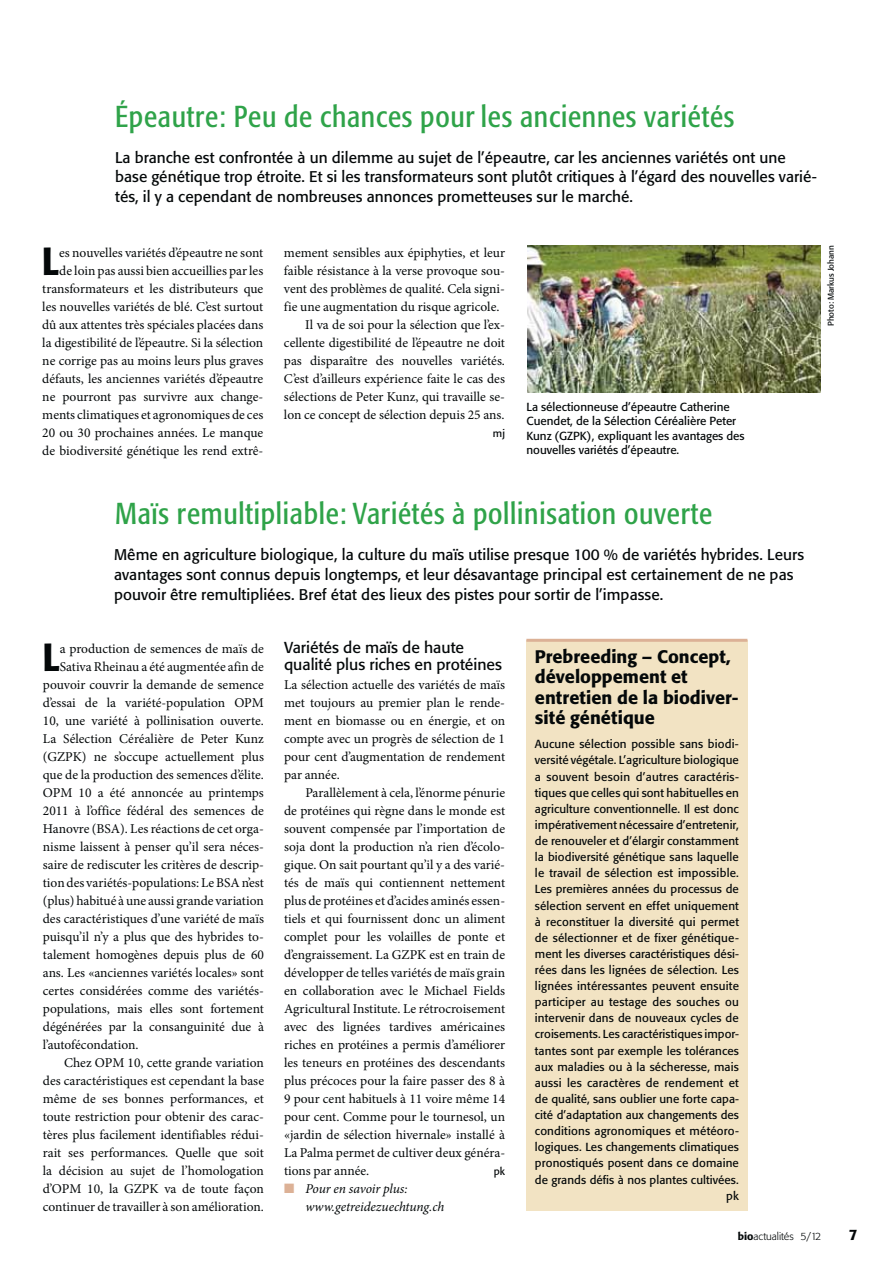
<style>
.page{position:relative;width:893px;height:1263px;background:#fff}
.page>*{position:absolute;margin:0;border:0;box-sizing:border-box;transform-origin:0 0}
.t1{font:500 condensed 38.85px "Formata BQ";color:#040809}
.t2{font:condensed 30px "Formata BQ";letter-spacing:.025em;color:#2fa349}
.t3{font:500 18px/20.2px "Formata BQ";color:#040809}
.t4{font:15.75px/16.5px "Formata BQ";color:#040809}
.t5{font:15.3px/19.8px "Formata BQ";letter-spacing:.005em;color:#040809}
.t6{font:500 15px "Formata BQ";color:#040809}
.t7{font:13.5px/18px "Minion Pro";color:#040809;text-align:justify}
.t8{font:italic 13.5px/18px "Minion Pro";letter-spacing:-.01em;color:#040809}
.t9{font:11.55px/16px "Formata BQ";letter-spacing:.005em;color:#040809}
.t10{font:300 10.5px "Formata BQ";color:#040809}
.t11{font:10.5px "Formata BQ";color:#040809}
.t12{font:8.25px "Formata BQ";color:#040809}
.s1{color:#dcb196}
.s2{font-weight:500}
</style>
<div class="page">
<img style="left:528px;top:245px;width:293px;height:147px">
<div style="left:526px;top:640px;width:221px;height:570px;background:#f2e3c3"></div>
<hr style="left:526px;top:639px;width:221px;height:3px;background:#dcb196">
<h2 class="t2" style="left:115px;top:103px;width:621px">Épeautre: Peu de chances pour les anciennes variétés</h2>
<p class="t5" style="left:115px;top:148px;width:703px">La branche est confrontée à un dilemme au sujet de l’épeautre, car les anciennes variétés ont une base génétique trop étroite. Et si les transformateurs sont plutôt critiques à l’égard des nouvelles varié&shy;tés, il y a cependant de nombreuses annonces prometteuses sur le marché.</p>
<p class="t7" style="left:42px;top:245px;width:223px;text-align:right">es nouvelles variétés d’épeautre ne sont<br>de loin pas aussi bien accueillies par les transformateurs et les distributeurs que les nouvelles variétés de blé. C’est surtout dû aux attentes très spéciales placées dans la digestibilité de l’épeautre. Si la sélection ne corrige pas au moins leurs plus graves défauts, les anciennes variétés d’épeautre ne pourront pas survivre aux change&shy;ments climatiques et agronomiques de ces 20 ou 30 prochaines années. Le manque de biodiversité génétique les rend extrê-</p>
<h1 class="t1" style="left:42px;top:239px;width:18px">L</h1>
<p class="t7" style="left:284px;top:245px;width:223px">mement sensibles aux épiphyties, et leur</p>
<p class="t7" style="left:284px;top:263px;width:222px">faible résistance à la verse provoque sou-</p>
<p class="t7" style="left:284px;top:281px;width:222px">vent des problèmes de qualité. Cela signi-</p>
<p class="t7" style="left:284px;top:299px;width:217px">fie une augmentation du risque agricole.</p>
<p class="t7" style="left:305px;top:317px;width:201px">Il va de soi pour la sélection que l’ex-</p>
<p class="t7" style="left:284px;top:335px;width:223px">cellente digestibilité de l’épeautre ne doit</p>
<p class="t7" style="left:284px;top:353px;width:223px">pas disparaître des nouvelles variétés.</p>
<p class="t7" style="left:284px;top:371px;width:222px">C’est d’ailleurs expérience faite le cas des</p>
<p class="t7" style="left:284px;top:389px;width:222px">sélections de Peter Kunz, qui travaille se-</p>
<p class="t7" style="left:284px;top:407px;width:222px">lon ce concept de sélection depuis 25 ans.</p>
<p class="t11" style="left:493px;top:428px;width:14px">mj</p>
<p class="t9" style="left:526px;top:400px;width:220px;line-height:14.5px">La sélectionneuse d’épeautre Catherine Cuendet, de la Sélection Céréalière Peter Kunz (GZPK), expliquant les avantages des nouvelles variétés d’épeautre.</p>
<p class="t12" style="left:827px;top:326px;width:83px;rotate:-90deg">Photo: Markus Johann</p>
<h2 class="t2" style="left:115px;top:501px;width:598px">Maïs remultipliable: Variétés à pollinisation ouverte</h2>
<p class="t5" style="left:114px;top:546px;width:691px">Même en agriculture biologique, la culture du maïs utilise presque 100 % de variétés hybrides. Leurs avantages sont connus depuis longtemps, et leur désavantage principal est certainement de ne pas pouvoir être remultipliées. Bref état des lieux des pistes pour sortir de l’impasse.</p>
<p class="t4" style="left:284px;top:640px;width:219px">Variétés de maïs de haute qualité plus riches en protéines</p>
<p class="t7" style="left:284px;top:677px;width:223px">La sélection actuelle des variétés de maïs met toujours au premier plan le rende&shy;ment en biomasse ou en énergie, et on compte avec un progrès de sélection de 1 pour cent d’augmentation de rendement par année.</p>
<p class="t7" style="left:284px;top:785px;width:223px;text-indent:21px">Parallèlement à cela, l’énorme pénurie de protéines qui règne dans le monde est souvent compensée par l’importation de soja dont la production n’a rien d’écolo&shy;gique. On sait pourtant qu’il y a des varié&shy;tés de maïs qui contiennent nettement plus de protéines et d’acides aminés essen&shy;tiels et qui fournissent donc un aliment complet pour les volailles de ponte et d’engraissement. La GZPK est en train de développer de telles variétés de maïs grain en collaboration avec le Michael Fields Agricultural Institute. Le rétrocroisement avec des lignées tardives américaines riches en protéines a permis d’améliorer les teneurs en protéines des descendants plus précoces pour la faire passer des 8 à 9 pour cent habituels à 11 voire même 14 pour cent. Comme pour le tournesol, un «jardin de sélection hivernale» installé à La Palma permet de cultiver deux généra&shy;tions par année.</p>
<h1 class="t1" style="left:43px;top:635px;width:18px">L</h1>
<p class="t7" style="left:60px;top:641px;width:206px">a production de semences de maïs de</p>
<h3 class="t3" style="left:535px;top:648px;width:205px">Prebreeding – Concept, développement et entretien de la biodiver&shy;sité génétique</h3>
<p class="t9" style="left:535px;top:737px;width:206px;text-align:right">Aucune sélection possible sans biodi&shy;versité végétale. L’agriculture biologique a souvent besoin d’autres caractéris&shy;tiques que celles qui sont habituelles en agriculture conventionnelle. Il est donc impérativement nécessaire d’entretenir, de renouveler et d’élargir constamment la biodiversité génétique sans laquelle le travail de sélection est impossible.<br>Les premières années du processus de sélection servent en effet uniquement à reconstituer la diversité qui permet de sélectionner et de fixer génétique&shy;ment les diverses caractéristiques dési&shy;rées dans les lignées de sélection. Les lignées intéressantes peuvent ensuite participer au testage des souches ou intervenir dans de nouveaux cycles de croisements. Les caractéristiques impor&shy;tantes sont par exemple les tolérances aux maladies ou à la sécheresse, mais aussi les caractères de rendement et de qualité, sans oublier une forte capa&shy;cité d’adaptation aux changements des conditions agronomiques et météoro&shy;logiques. Les changements climatiques pronostiqués posent dans ce domaine de grands défis à nos plantes cultivées. pk</p>
<p class="t7" style="left:60px;top:659px;width:206px">Sativa Rheinau a été augmentée afin de</p>
<p class="t7" style="left:43px;top:677px;width:223px">pouvoir couvrir la demande de semence</p>
<p class="t7" style="left:43px;top:695px;width:223px">d’essai de la variété-population OPM</p>
<p class="t7" style="left:43px;top:713px;width:222px">10, une variété à pollinisation ouverte.</p>
<p class="t7" style="left:43px;top:731px;width:222px">La Sélection Céréalière de Peter Kunz</p>
<p class="t7" style="left:43px;top:749px;width:223px">(GZPK) ne s’occupe actuellement plus</p>
<p class="t7" style="left:43px;top:767px;width:222px">que de la production des semences d’élite.</p>
<p class="t7" style="left:43px;top:785px;width:222px">OPM 10 a été annoncée au printemps</p>
<p class="t7" style="left:43px;top:803px;width:222px">2011 à l’office fédéral des semences de</p>
<p class="t7" style="left:43px;top:821px;width:222px">Hanovre (BSA). Les réactions de cet orga-</p>
<p class="t7" style="left:43px;top:839px;width:223px">nisme laissent à penser qu’il sera néces-</p>
<p class="t7" style="left:43px;top:857px;width:223px">saire de rediscuter les critères de descrip-</p>
<p class="t7" style="left:43px;top:875px;width:222px">tion des variétés-populations: Le BSA n’est</p>
<p class="t7" style="left:43px;top:893px;width:222px">(plus) habitué à une aussi grande variation</p>
<p class="t7" style="left:43px;top:911px;width:223px">des caractéristiques d’une variété de maïs</p>
<p class="t7" style="left:43px;top:929px;width:222px">puisqu’il n’y a plus que des hybrides to-</p>
<p class="t7" style="left:43px;top:947px;width:223px">talement homogènes depuis plus de 60</p>
<p class="t7" style="left:43px;top:965px;width:223px">ans. Les «anciennes variétés locales» sont</p>
<p class="t7" style="left:43px;top:983px;width:222px">certes considérées comme des variétés-</p>
<p class="t7" style="left:43px;top:1001px;width:223px">populations, mais elles sont fortement</p>
<p class="t7" style="left:43px;top:1019px;width:223px">dégénérées par la consanguinité due à</p>
<p class="t7" style="left:43px;top:1037px;width:97px">l’autofécondation.</p>
<p class="t7" style="left:64px;top:1055px;width:201px">Chez OPM 10, cette grande variation</p>
<p class="t7" style="left:43px;top:1073px;width:223px">des caractéristiques est cependant la base</p>
<p class="t7" style="left:43px;top:1091px;width:223px">même de ses bonnes performances, et</p>
<p class="t7" style="left:43px;top:1109px;width:223px">toute restriction pour obtenir des carac-</p>
<p class="t7" style="left:43px;top:1127px;width:222px">tères plus facilement identifiables rédui-</p>
<p class="t7" style="left:43px;top:1145px;width:222px">rait ses performances. Quelle que soit</p>
<p class="t7" style="left:43px;top:1163px;width:222px">la décision au sujet de l’homologation</p>
<p class="t7" style="left:43px;top:1181px;width:222px">d’OPM 10, la GZPK va de toute façon</p>
<p class="t7" style="left:43px;top:1198px;width:222px">continuer de travailler à son amélioration.</p>
<p class="t11" style="left:494px;top:1166px;width:13px">pk</p>
<p class="t8" style="left:305px;top:1181px;width:140px;text-indent:-21px"><span class="s1">■</span> Pour en savoir plus: www.getreidezuechtung.ch</p>
<p class="t10" style="left:738px;top:1231px;width:85px"><span class="s2">bio</span>actualités 5/12</p>
<p class="t6" style="left:849px;top:1228px;width:10px">7</p>
</div>
